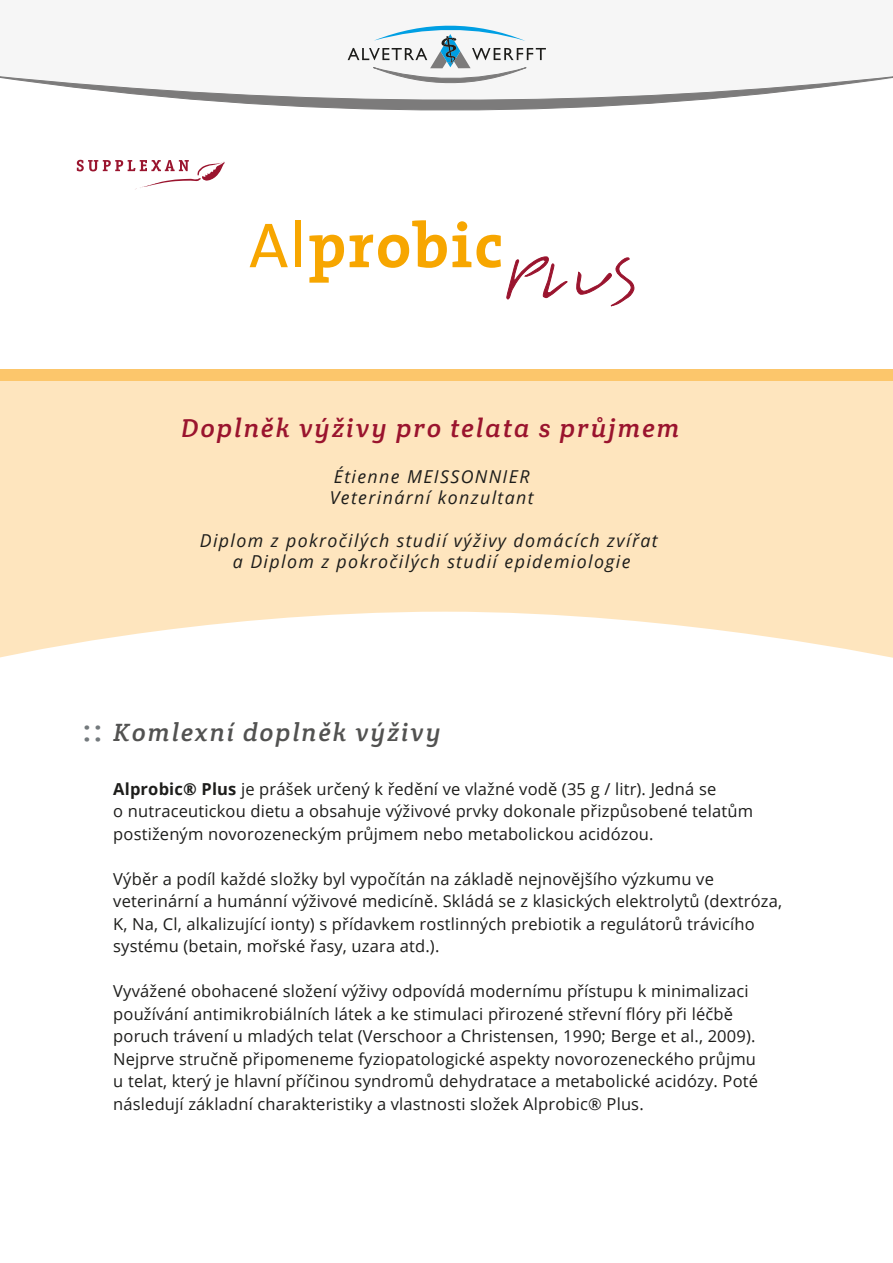
<style>
.page{position:relative;width:893px;height:1263px;background:#fff}
.page>*{position:absolute;margin:0;border:0;box-sizing:border-box;transform-origin:0 0}
.t1{font:700 64.05px "The Serif";letter-spacing:.025em;color:#f7a600}
.t2{font:italic 26.1px "Crete Round";letter-spacing:.075em;color:#9a142e}
.t3{font:italic 25.35px "Crete Round";letter-spacing:.075em;color:#525251}
.t4{font:italic 17.85px/21.3px "Open Sans";letter-spacing:.075em;color:#1d1d1b}
.t5{font:16.5px/22.5px "Open Sans";letter-spacing:.01em;color:#1d1d1b}
.s1{font-style:normal;font-size:30.6px;color:#73797c}
.s2{font-weight:700}
</style>
<div class="page">
<svg style="left:0;top:381px;width:893px;height:277px;background:#fee7c5"></svg>
<div style="left:0;top:369px;width:893px;height:12px;background:#fcc66b"></div>
<svg style="left:0;top:25px;width:893px;height:86px"></svg>
<svg style="left:250px;top:224px;width:38px;height:43px"></svg>
<div style="left:296px;top:220px;width:5px;height:47px;background:#f7a600"></div>
<svg style="left:507px;top:257px;width:127px;height:49px"></svg>
<svg style="left:77px;top:160px;width:148px;height:29px"></svg>
<h1 class="t1" style="left:308px;top:192px;width:197px">probic</h1>
<h2 class="t2" style="left:181px;top:411px;width:500px">Doplněk výživy pro telata s průjmem</h2>
<p class="t4" style="left:330px;top:465px;width:205px">Étienne MEISSONNIER<br>Veterinární konzultant</p>
<p class="t4" style="left:200px;top:529px;width:459px;text-align:center">Diplom z pokročilých studií výživy domácích zvířat a Diplom z pokročilých studií epidemiologie</p>
<h3 class="t3" style="left:83px;top:716px;width:359px"><span class="s1">::</span> Komlexní doplněk výživy</h3>
<p class="t5" style="left:113px;top:777px;width:641px"><span class="s2">Alprobic® Plus</span> je prášek určený k ředění ve vlažné vodě (35 g / litr). Jedná se<br>o nutraceutickou dietu a obsahuje výživové prvky dokonale přizpůsobené telatům postiženým novorozeneckým průjmem nebo metabolickou acidózou.</p>
<p class="t5" style="left:113px;top:867px;width:670px">Výběr a podíl každé složky byl vypočítán na základě nejnovějšího výzkumu ve veterinární a humánní výživové medicíně. Skládá se z klasických elektrolytů (dextróza, K, Na, Cl, alkalizující ionty) s přídavkem rostlinných prebiotik a regulátorů trávicího systému (betain, mořské řasy, uzara atd.).</p>
<p class="t5" style="left:113px;top:980px;width:646px">Vyvážené obohacené složení výživy odpovídá modernímu přístupu k minimalizaci používání antimikrobiálních látek a ke stimulaci přirozené střevní flóry při léčbě poruch trávení u mladých telat (Verschoor a Christensen, 1990; Berge et al., 2009).<br>Nejprve stručně připomeneme fyziopatologické aspekty novorozeneckého průjmu u telat, který je hlavní příčinou syndromů dehydratace a metabolické acidózy. Poté následují základní charakteristiky a vlastnosti složek Alprobic® Plus.</p>
</div>
